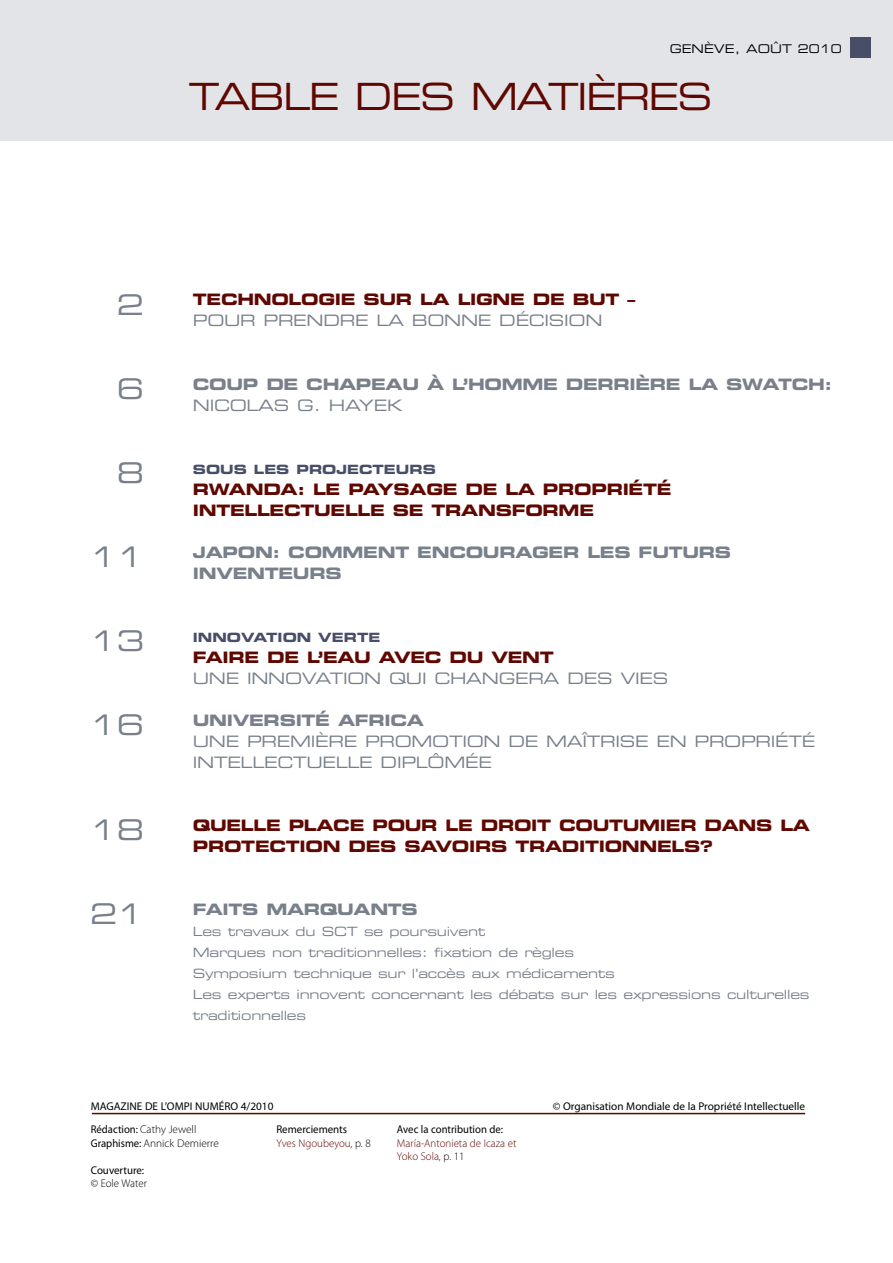
<style>
.page{position:relative;width:893px;height:1263px;background:#fff}
.page>*{position:absolute;margin:0;border:0;box-sizing:border-box;transform-origin:0 0}
.t1{font:37.5px "Eurostile LT Std Ex 2";letter-spacing:-.05em;color:#5f0700;scale:.95 1}
.t2{font:28.35px "Eurostile LT Std Ex 2";letter-spacing:-.02em;color:#78808b}
.t3{font:15.75px/21px "Eurostile LT Std Bold Ex 2";letter-spacing:-.02em;color:#5f0700}
.t4{font:15.75px/21px "Eurostile LT Std Ex 2";letter-spacing:-.02em;color:#78808b}
.t5{font:15.75px/21px "Eurostile LT Std Bold Ex 2";letter-spacing:-.02em;color:#78808b}
.t6{font:12.75px/21px "Eurostile LT Std Ex 2";letter-spacing:-.02em;color:#78808b}
.t7{font:12.75px "Eurostile LT Std Bold Ex 2";color:#484e67}
.t8{font:12px "Eurostile LT Std Ex 2";color:#000;scale:.95 1}
.t9{font:11.25px "Myriad Pro";color:#000}
.t10{font:300 11.25px/13.5px "Myriad Pro";color:#5f0700}
.t11{font:300 11.25px/13.5px "Myriad Pro";color:#000}
.t12{font:11.25px "Myriad Pro";color:#000;scale:.95 1}
.s1{font-weight:400}
.s2{font-weight:400;color:#000}
.s3{color:#000}
</style>
<div class="page">
<div style="left:0;top:0;width:893px;height:140px;background:#e3e4e8"></div>
<div style="left:850px;top:38px;width:21px;height:20px;background:#484e67"></div>
<hr style="left:92px;top:1113px;width:713px;height:1px;background:#5f0700">
<p class="t8" style="left:670px;top:44px;width:183px">GENÈVE, AOÛT 2010</p>
<h1 class="t1" style="left:189px;top:83px;width:553px">TABLE DES MATIÈRES</h1>
<h2 class="t2" style="left:117px;top:294px;width:29px">2</h2>
<p class="t3" style="left:193px;top:291px;width:444px">TECHNOLOGIE SUR LA LIGNE DE BUT –</p>
<p class="t4" style="left:193px;top:312px;width:411px">POUR PRENDRE LA BONNE DÉCISION</p>
<h2 class="t2" style="left:117px;top:378px;width:29px">6</h2>
<p class="t5" style="left:193px;top:375px;width:641px">COUP DE CHAPEAU À L’HOMME DERRIÈRE LA SWATCH:</p>
<p class="t4" style="left:193px;top:396px;width:211px">NICOLAS G. HAYEK</p>
<h2 class="t2" style="left:117px;top:462px;width:29px">8</h2>
<h2 class="t2" style="left:90px;top:546px;width:56px">11</h2>
<p class="t7" style="left:193px;top:464px;width:245px">SOUS LES PROJECTEURS</p>
<p class="t3" style="left:193px;top:480px;width:480px">RWANDA: LE PAYSAGE DE LA PROPRIÉTÉ<br>INTELLECTUELLE SE TRANSFORME</p>
<p class="t5" style="left:193px;top:543px;width:540px">JAPON: COMMENT ENCOURAGER LES FUTURS<br>INVENTEURS</p>
<h2 class="t2" style="left:90px;top:630px;width:56px">13</h2>
<h2 class="t2" style="left:90px;top:714px;width:56px">16</h2>
<p class="t7" style="left:193px;top:632px;width:189px">INNOVATION VERTE</p>
<p class="t3" style="left:193px;top:648px;width:363px">FAIRE DE L’EAU AVEC DU VENT</p>
<p class="t4" style="left:193px;top:669px;width:477px">UNE INNOVATION QUI CHANGERA DES VIES</p>
<p class="t5" style="left:193px;top:711px;width:233px">UNIVERSITÉ AFRICA</p>
<p class="t4" style="left:193px;top:732px;width:624px">UNE PREMIÈRE PROMOTION DE MAÎTRISE EN PROPRIÉTÉ<br>INTELLECTUELLE DIPLÔMÉE</p>
<h2 class="t2" style="left:90px;top:819px;width:56px">18</h2>
<p class="t3" style="left:193px;top:816px;width:619px">QUELLE PLACE POUR LE DROIT COUTUMIER DANS LA<br>PROTECTION DES SAVOIRS TRADITIONNELS?</p>
<h2 class="t2" style="left:90px;top:903px;width:55px">21</h2>
<p class="t5" style="left:193px;top:900px;width:227px">FAITS MARQUANTS</p>
<p class="t6" style="left:193px;top:921px;width:618px">Les travaux du SCT se poursuivent<br>Marques non traditionnelles: fixation de règles<br>Symposium technique sur l’accès aux médicaments<br>Les experts innovent concernant les débats sur les expressions culturelles traditionnelles</p>
<p class="t9" style="left:91px;top:1102px;width:184px">MAGAZINE DE L’OMPI NUMÉRO 4/2010</p>
<p class="t9" style="left:553px;top:1102px;width:254px">© Organisation Mondiale de la Propriété Intellectuelle</p>
<p class="t11" style="left:91px;top:1124px;width:130px"><span class="s1">Rédaction:</span> Cathy Jewell<br><span class="s1">Graphisme:</span> Annick Demierre</p>
<p class="t9" style="left:91px;top:1166px;width:55px">Couverture:</p>
<p class="t11" style="left:91px;top:1178px;width:58px">© Eole Water</p>
<p class="t10" style="left:276px;top:1124px;width:96px"><span class="s2">Remerciements<br></span>Yves Ngoubeyou, <span class="s3">p. 8</span></p>
<p class="t12" style="left:397px;top:1125px;width:113px">Avec la contribution de:</p>
<p class="t10" style="left:397px;top:1137px;width:121px">María-Antonieta de Icaza et<br>Yoko Sola, <span class="s3">p. 11</span></p>
</div>
